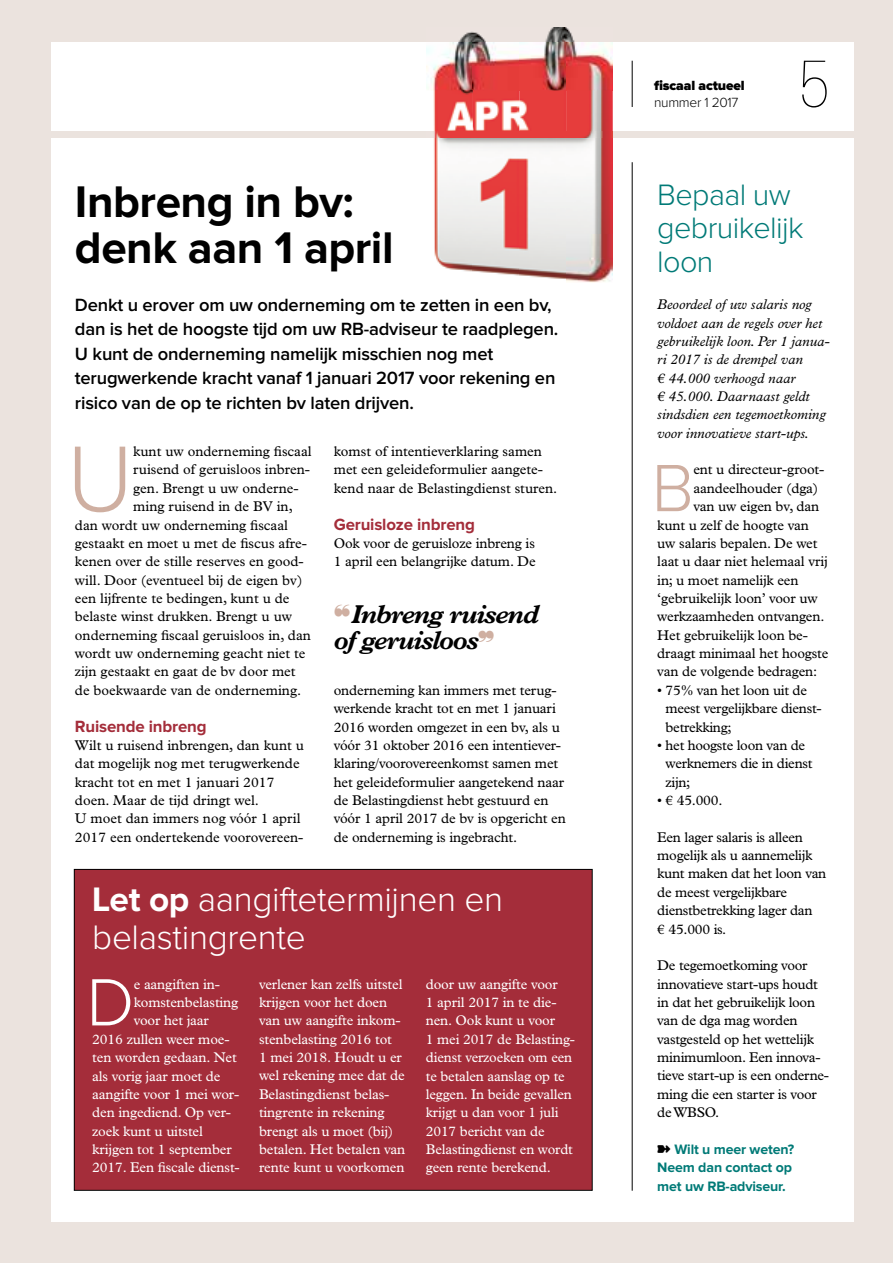
<style>
.page{position:relative;width:893px;height:1263px;background:#ebe3de}
.page>*{position:absolute;margin:0;border:0;box-sizing:border-box;transform-origin:0 0}
.t1{font:300 96.75px "Proxima Nova";color:#cfafa1}
.t2{font:300 69.15px "Proxima Nova";color:#fff}
.t3{font:300 69.15px "Proxima Nova";color:#cfafa1}
.t4{font:100 64.2px "Glypha LT Std";color:#000}
.t5{font:700 45.9px/45.9px "Proxima Nova";letter-spacing:-.01em;color:#000}
.t6{font:300 35.25px/38.2px "Proxima Nova";letter-spacing:-.01em;color:#fff}
.t7{font:300 30.6px/33.6px "Proxima Nova";letter-spacing:-.02em;color:#007a77}
.t8{font:italic 700 25.95px/26px "Plantin Std";letter-spacing:-.05em;color:#000}
.t9{font:600 18.3px/24.5px "Proxima Nova";letter-spacing:-.01em;color:#000}
.t10{font:700 16.8px "Proxima Nova";letter-spacing:-.01em;color:#a42d3a}
.t11{font:14.1px/18.3px "Plantin Std";letter-spacing:-.01em;color:#000}
.t12{font:14.1px/18.3px "Plantin Std";letter-spacing:-.01em;color:#fff}
.t13{font:italic 14.1px/18.3px "Plantin Std";color:#000}
.t14{font:700 14.1px/18.3px "Proxima Nova";letter-spacing:-.01em;color:#007a77}
.t15{font:900 13.8px "Proxima Nova";letter-spacing:-.01em;color:#000}
.t16{font:300 13.8px "Proxima Nova";letter-spacing:-.02em;color:#000}
.s1{color:#cfafa1}
.s2{font-weight:700}
</style>
<div class="page">
<div style="left:51px;top:42px;width:803px;height:1179px;background:#fff"></div>
<div style="left:0;top:131px;width:893px;height:6px;background:#ebe3de"></div>
<img style="left:426px;top:27px;width:187px;height:104px">
<img style="left:426px;top:131px;width:187px;height:152px">
<hr style="left:632px;top:61px;width:1px;height:46px;background:#000">
<div style="left:74px;top:869px;width:518px;height:321px;background:#a42d3a"></div>
<div style="left:74px;top:869px;width:519px;height:322px;border:1px solid #000"></div>
<hr style="left:632px;top:162px;width:1px;height:1029px;background:#000">
<h3 class="t5" style="left:75px;top:181px;width:320px">Inbreng in bv: denk aan 1 april</h3>
<p class="t9" style="left:75px;top:293px;width:485px">Denkt u erover om uw onderneming om te zetten in een bv, dan is het de hoogste tijd om uw RB-adviseur te raadplegen.<br>U kunt de onderneming namelijk misschien nog met terugwerkende kracht vanaf 1 januari 2017 voor rekening en risico van de op te richten bv laten drijven.</p>
<p class="t11" style="left:334px;top:442px;width:225px">komst of intentieverklaring samen met een geleideformulier aangete&shy;kend naar de Belastingdienst sturen.</p>
<p class="t10" style="left:334px;top:516px;width:143px">Geruisloze inbreng</p>
<p class="t11" style="left:334px;top:534px;width:203px">Ook voor de geruisloze inbreng is<br>1 april een belangrijke datum. De</p>
<h1 class="t1" style="left:67px;top:435px;width:68px">U</h1>
<p class="t11" style="left:133px;top:442px;width:180px">kunt uw onderneming fiscaal</p>
<p class="t11" style="left:133px;top:461px;width:178px">ruisend of geruisloos inbren-</p>
<p class="t11" style="left:133px;top:479px;width:167px">gen. Brengt u uw onderne-</p>
<p class="t11" style="left:133px;top:497px;width:161px">ming ruisend in de BV in,</p>
<p class="t11" style="left:75px;top:516px;width:215px">dan wordt uw onderneming fiscaal</p>
<p class="t11" style="left:75px;top:534px;width:233px">gestaakt en moet u met de fiscus afre-</p>
<p class="t11" style="left:75px;top:552px;width:230px">kenen over de stille reserves en good-</p>
<p class="t11" style="left:75px;top:571px;width:229px">will. Door (eventueel bij de eigen bv)</p>
<p class="t11" style="left:75px;top:589px;width:216px">een lijfrente te bedingen, kunt u de</p>
<p class="t11" style="left:75px;top:607px;width:219px">belaste winst drukken. Brengt u uw</p>
<p class="t11" style="left:75px;top:626px;width:238px">onderneming fiscaal geruisloos in, dan</p>
<p class="t11" style="left:75px;top:644px;width:232px">wordt uw onderneming geacht niet te</p>
<p class="t11" style="left:75px;top:663px;width:222px">zijn gestaakt en gaat de bv door met</p>
<p class="t11" style="left:75px;top:681px;width:228px">de boekwaarde van de onderneming.</p>
<p class="t10" style="left:75px;top:718px;width:133px">Ruisende inbreng</p>
<p class="t11" style="left:75px;top:736px;width:230px">Wilt u ruisend inbrengen, dan kunt u dat mogelijk nog met terugwerkende kracht tot en met 1 januari 2017 doen. Maar de tijd dringt wel.<br>U moet dan immers nog vóór 1 april 2017 een ondertekende voorovereen-</p>
<h3 class="t8" style="left:334px;top:601px;width:207px"><span class="s1">❝</span>Inbreng ruisend of geruisloos</h3>
<p class="t11" style="left:334px;top:681px;width:234px">onderneming kan immers met terug&shy;werkende kracht tot en met 1 januari 2016 worden omgezet in een bv, als u vóór 31 oktober 2016 een intentiever&shy;klaring/voorovereenkomst samen met het geleideformulier aangetekend naar de Belastingdienst hebt gestuurd en vóór 1 april 2017 de bv is opgericht en de onderneming is ingebracht.</p>
<h3 class="t6" style="left:92px;top:881px;width:412px"><span class="s2">Let op</span> aangiftetermijnen en belastingrente</h3>
<h2 class="t2" style="left:87px;top:971px;width:49px">D</h2>
<p class="t12" style="left:134px;top:975px;width:88px">e aangiften in-</p>
<p class="t12" style="left:259px;top:975px;width:148px">verlener kan zelfs uitstel krijgen voor het doen van uw aangifte inkom&shy;stenbelasting 2016 tot<br>1 mei 2018. Houdt u er wel rekening mee dat de<br>Belastingdienst belas&shy;tingrente in rekening brengt als u moet (bij) betalen. Het betalen van rente kunt u voorkomen</p>
<p class="t12" style="left:426px;top:975px;width:151px">door uw aangifte voor<br>1 april 2017 in te die&shy;nen. Ook kunt u voor<br>1 mei 2017 de Belasting&shy;dienst verzoeken om een te betalen aanslag op te leggen. In beide gevallen krijgt u dan voor 1 juli<br>2017 bericht van de<br>Belastingdienst en wordt geen rente berekend.</p>
<p class="t12" style="left:134px;top:993px;width:106px">komstenbelasting</p>
<p class="t12" style="left:134px;top:1011px;width:77px">voor het jaar</p>
<p class="t12" style="left:92px;top:1030px;width:139px">2016 zullen weer moe-</p>
<p class="t12" style="left:92px;top:1048px;width:146px">ten worden gedaan. Net</p>
<p class="t12" style="left:92px;top:1067px;width:130px">als vorig jaar moet de</p>
<p class="t12" style="left:92px;top:1085px;width:148px">aangifte voor 1 mei wor-</p>
<p class="t12" style="left:92px;top:1103px;width:140px">den ingediend. Op ver-</p>
<p class="t12" style="left:92px;top:1122px;width:112px">zoek kunt u uitstel</p>
<p class="t12" style="left:92px;top:1140px;width:141px">krijgen tot 1 september</p>
<p class="t12" style="left:92px;top:1158px;width:149px">2017. Een fiscale dienst-</p>
<p class="t15" style="left:654px;top:79px;width:92px">fiscaal actueel</p>
<p class="t16" style="left:654px;top:96px;width:86px">nummer 1 2017</p>
<h3 class="t4" style="left:798px;top:47px;width:34px">5</h3>
<h3 class="t7" style="left:657px;top:179px;width:148px">Bepaal uw gebruikelijk loon</h3>
<p class="t13" style="left:657px;top:295px;width:174px">Beoordeel of uw salaris nog voldoet aan de regels over het gebruikelijk loon. Per 1 janua&shy;ri 2017 is de drempel van<br>€ 44.000 verhoogd naar<br>€ 45.000. Daarnaast geldt sindsdien een tegemoetkoming voor innovatieve start-ups.</p>
<h2 class="t3" style="left:652px;top:456px;width:44px">B</h2>
<p class="t11" style="left:693px;top:461px;width:132px">ent u directeur-groot-</p>
<p class="t11" style="left:693px;top:479px;width:126px">aandeelhouder (dga)</p>
<p class="t11" style="left:693px;top:497px;width:127px">van uw eigen bv, dan</p>
<p class="t11" style="left:657px;top:516px;width:153px">kunt u zelf de hoogte van</p>
<p class="t11" style="left:657px;top:534px;width:162px">uw salaris bepalen. De wet</p>
<p class="t11" style="left:657px;top:552px;width:172px">laat u daar niet helemaal vrij</p>
<p class="t11" style="left:657px;top:571px;width:143px">in; u moet namelijk een</p>
<p class="t11" style="left:657px;top:589px;width:162px">‘gebruikelijk loon’ voor uw</p>
<p class="t11" style="left:657px;top:607px;width:169px">werkzaamheden ontvangen.</p>
<p class="t11" style="left:657px;top:626px;width:152px">Het gebruikelijk loon be-</p>
<p class="t11" style="left:657px;top:644px;width:173px">draagt minimaal het hoogste</p>
<p class="t11" style="left:657px;top:663px;width:161px">van de volgende bedragen:</p>
<p class="t11" style="left:666px;top:681px;width:157px;text-indent:-8px">• 75% van het loon uit de meest vergelijkbare dienst&shy;betrekking;</p>
<p class="t11" style="left:666px;top:736px;width:148px;text-indent:-8px">• het hoogste loon van de werknemers die in dienst zijn;</p>
<p class="t11" style="left:657px;top:791px;width:67px">• € 45.000.</p>
<p class="t11" style="left:657px;top:828px;width:170px">Een lager salaris is alleen mogelijk als u aannemelijk kunt maken dat het loon van de meest vergelijkbare dienstbetrekking lager dan<br>€ 45.000 is.</p>
<p class="t11" style="left:657px;top:956px;width:173px">De tegemoetkoming voor innovatieve start-ups houdt in dat het gebruikelijk loon van de dga mag worden vastgesteld op het wettelijk minimumloon. Een innova&shy;tieve start-up is een onderne&shy;ming die een starter is voor de WBSO.</p>
<p class="t14" style="left:657px;top:1140px;width:138px;text-indent:17px">Wilt u meer weten?<br>Neem dan contact op met uw RB-adviseur.</p>
</div>
